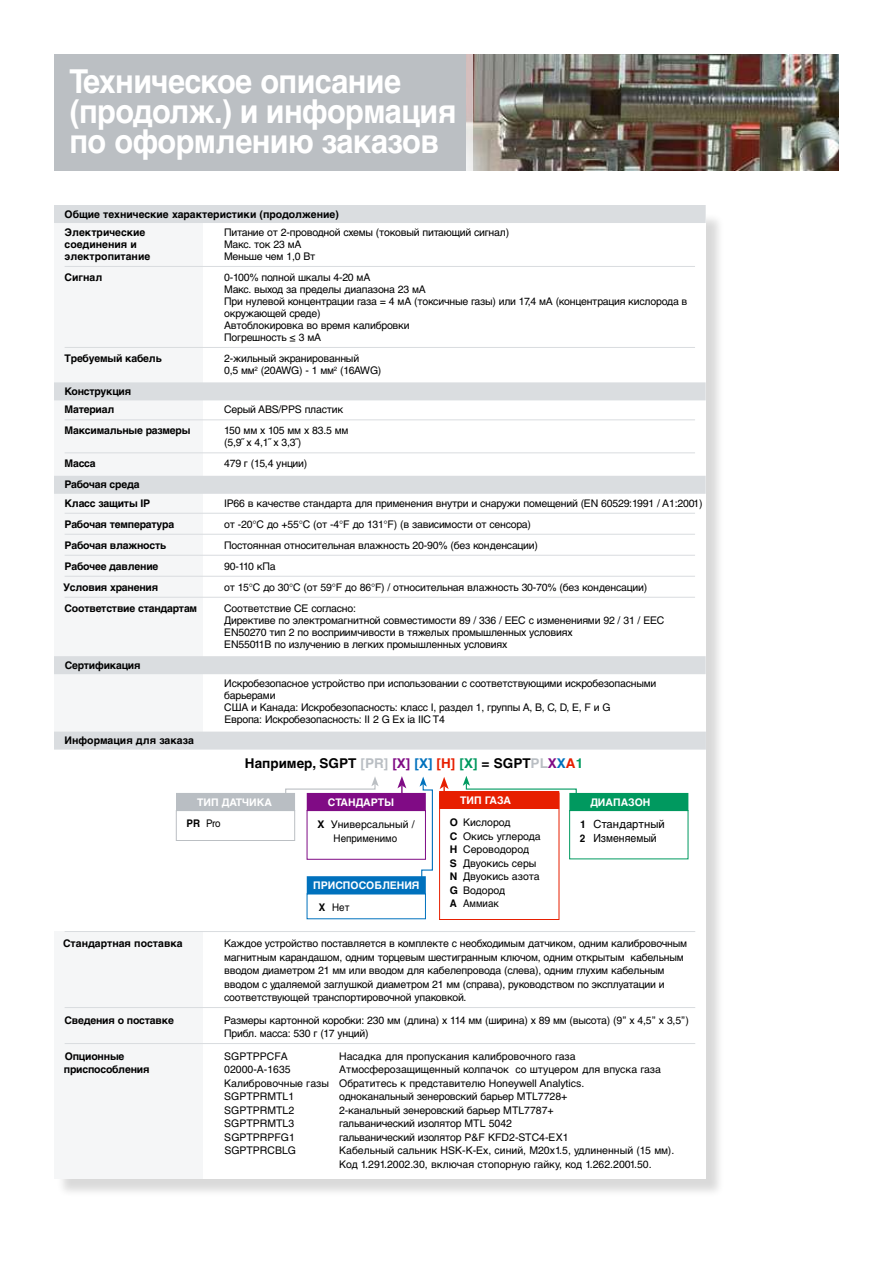
<style>
.page{position:relative;width:893px;height:1263px;background:#fff}
.page>*{position:absolute;margin:0;border:0;box-sizing:border-box;transform-origin:0 0}
.t1{font:700 33px/30px "Helvetica Cyr";letter-spacing:-.02em;color:#fff;scale:.93 1}
.t2{font:700 13.5px "Helvetica Cyr";color:#000}
.t3{font:11.25px/13.5px "Helvetica Cyr Upright";color:#000}
.t4{font:10.5px/12px "Helvetica Cyr Upright";letter-spacing:-.02em;color:#000}
.t5{font:10.5px/13.5px "Helvetica Cyr Upright";color:#000}
.t6{font:700 10.5px/18.3px "Helvetica Cyr";letter-spacing:-.02em;color:#000}
.t7{font:700 10.5px/18.3px "Helvetica Cyr";color:#000}
.t8{font:700 10.5px "Helvetica Cyr";color:#fff}
.t9{font:10.5px "Helvetica Cyr Upright";letter-spacing:-.02em;color:#000;scale:.93 1}
.s1{color:#b9bec3}
.s2{color:#800b85}
.s3{color:#0071bd}
.s4{color:#e71f00}
.s5{color:#00995f}
.s6{font-family:"Helvetica Cyr";font-weight:700}
.s7{color:#fff}
.s8{font-family:"Helvetica Cyr";font-weight:700;font-size:10.5px}
</style>
<div class="page">
<div style="left:54px;top:54px;width:436px;height:117px;background:#bbbfc3"></div>
<div style="left:56px;top:212px;width:668px;height:985px;background:#000;opacity:.15"></div>
<div style="left:54px;top:210px;width:652px;height:969px;background:#fff"></div>
<div style="left:54px;top:931px;width:149px;height:248px;background:#f5f6f7"></div>
<div style="left:54px;top:732px;width:652px;height:18px;background:#dadde0"></div>
<hr style="left:65px;top:931px;width:630px;height:1px;background:#d9dcdf">
<hr style="left:65px;top:1007px;width:630px;height:1px;background:#d9dcdf">
<hr style="left:65px;top:1043px;width:630px;height:1px;background:#d9dcdf">
<svg style="left:397px;top:776px;width:9px;height:17px"></svg>
<div style="left:307px;top:810px;width:119px;height:50px;border:1px solid #7f0c85"></div>
<div style="left:307px;top:793px;width:119px;height:18px;background:#800b85"></div>
<hr style="left:443px;top:786px;width:2px;height:20px;background:#e71f01">
<svg style="left:440px;top:777px;width:9px;height:12px"></svg>
<div style="left:439px;top:792px;width:120px;height:128px;border:1px solid #e71f01"></div>
<div style="left:439px;top:791px;width:120px;height:18px;background:#e71f00"></div>
<div style="left:176px;top:810px;width:119px;height:31px;border:1px solid #bbbfc3"></div>
<div style="left:176px;top:793px;width:119px;height:18px;background:#b9bec3"></div>
<div style="left:307px;top:876px;width:119px;height:18px;background:#0071bd"></div>
<div style="left:569px;top:793px;width:119px;height:18px;background:#00995f"></div>
<svg style="left:463px;top:776px;width:114px;height:20px"></svg>
<svg style="left:285px;top:777px;width:94px;height:20px"></svg>
<svg style="left:420px;top:777px;width:13px;height:102px"></svg>
<div style="left:54px;top:205px;width:652px;height:18px;background:#dadde0"></div>
<hr style="left:65px;top:266px;width:630px;height:1px;background:#d9dcdf">
<hr style="left:65px;top:347px;width:630px;height:1px;background:#d9dcdf">
<div style="left:54px;top:382px;width:652px;height:18px;background:#dadde0"></div>
<hr style="left:65px;top:419px;width:630px;height:1px;background:#d9dcdf">
<hr style="left:65px;top:452px;width:630px;height:1px;background:#d9dcdf">
<div style="left:54px;top:476px;width:652px;height:18px;background:#dadde0"></div>
<hr style="left:65px;top:513px;width:630px;height:1px;background:#d9dcdf">
<hr style="left:65px;top:534px;width:630px;height:1px;background:#d9dcdf">
<hr style="left:65px;top:555px;width:630px;height:1px;background:#d9dcdf">
<hr style="left:65px;top:576px;width:630px;height:1px;background:#d9dcdf">
<hr style="left:65px;top:597px;width:630px;height:1px;background:#d9dcdf">
<div style="left:54px;top:656px;width:652px;height:18px;background:#dadde0"></div>
<img style="left:473px;top:54px;width:366px;height:117px">
<svg style="left:466px;top:54px;width:7px;height:117px"></svg>
<h1 class="t1" style="left:69px;top:67px;width:418px">Техническое описание (продолж.) и информация по оформлению заказов</h1>
<p class="t7" style="left:64px;top:205px;width:276px">Общие технические характеристики (продолжение)<br>Электрические</p>
<p class="t4" style="left:224px;top:226px;width:287px">Питание от 2-проводной схемы (токовый питающий сигнал)</p>
<p class="t7" style="left:65px;top:235px;width:74px">соединения и</p>
<p class="t4" style="left:224px;top:238px;width:79px">Макс. ток 23 мА</p>
<p class="t7" style="left:65px;top:247px;width:87px">электропитание</p>
<p class="t4" style="left:224px;top:250px;width:93px">Меньше чем 1,0 Вт</p>
<p class="t6" style="left:65px;top:268px;width:39px">Сигнал</p>
<p class="t4" style="left:224px;top:271px;width:465px">0-100% полной шкалы 4-20 мА<br>Макс. выход за пределы диапазона 23 мА<br>При нулевой концентрации газа = 4 мА (токсичные газы) или 17,4 мА (концентрация кислорода в окружающей среде)<br>Автоблокировка во время калибровки<br>Погрешность ≤ 3 мА</p>
<p class="t6" style="left:65px;top:349px;width:99px">Требуемый кабель</p>
<p class="t4" style="left:224px;top:352px;width:159px">2-жильный экранированный<br>0,5 мм<sup>2</sup> (20AWG) - 1 мм<sup>2</sup> (16AWG)</p>
<p class="t6" style="left:64px;top:382px;width:68px">Конструкция<br>Материал</p>
<p class="t4" style="left:224px;top:404px;width:121px">Серый ABS/PPS пластик</p>
<p class="t6" style="left:64px;top:422px;width:128px">Максимальные размеры</p>
<p class="t4" style="left:224px;top:425px;width:126px">150 мм x 105 мм x 83.5 мм (5,9˝ x 4,1˝ x 3,3˝)</p>
<p class="t6" style="left:65px;top:455px;width:33px">Масса</p>
<p class="t4" style="left:224px;top:458px;width:85px">479 г (15,4 унции)</p>
<p class="t6" style="left:65px;top:475px;width:87px">Рабочая среда<br>Класс защиты IP</p>
<p class="t4" style="left:224px;top:497px;width:480px">IP66 в качестве стандарта для применения внутри и снаружи помещений (EN 60529:1991 / A1:2001)</p>
<p class="t6" style="left:65px;top:515px;width:111px">Рабочая температура</p>
<p class="t4" style="left:224px;top:518px;width:308px">от -20°C до +55°C (от -4°F до 131°F) (в зависимости от сенсора)</p>
<p class="t6" style="left:65px;top:536px;width:103px">Рабочая влажность</p>
<p class="t4" style="left:224px;top:539px;width:315px">Постоянная относительная влажность 20-90% (без конденсации)</p>
<p class="t6" style="left:65px;top:557px;width:95px">Рабочее давление</p>
<p class="t4" style="left:224px;top:560px;width:53px">90-110 кПа</p>
<p class="t6" style="left:63px;top:578px;width:97px">Условия хранения</p>
<p class="t4" style="left:224px;top:581px;width:424px">от 15°C до 30°C (от 59°F до 86°F) / относительная влажность 30-70% (без конденсации)</p>
<p class="t6" style="left:65px;top:599px;width:134px">Соответствие стандартам</p>
<p class="t4" style="left:224px;top:602px;width:442px">Соответствие СЕ согласно:<br>Директиве по электромагнитной совместимости 89 / 336 / EEC с изменениями 92 / 31 / EEC EN50270 тип 2 по восприимчивости в тяжелых промышленных условиях<br>EN55011B по излучению в легких промышленных условиях</p>
<p class="t6" style="left:65px;top:656px;width:77px">Сертификация</p>
<p class="t4" style="left:224px;top:678px;width:434px">Искробезопасное устройство при использовании с соответствующими искробезопасными барьерами<br>США и Канада: Искробезопасность: класс I, раздел 1, группы A, B, C, D, E, F и G<br>Европа: Искробезопасность: II 2 G Ex ia IIC T4</p>
<p class="t7" style="left:64px;top:731px;width:131px">Информация для заказа</p>
<p class="t2" style="left:245px;top:755px;width:340px">Например, SGPT <span class="s1">[PR]</span> <span class="s2">[X]</span> <span class="s3">[X]</span> <span class="s4">[H]</span> <span class="s5">[X]</span> = SGPT<span class="s1">PL</span><span class="s2">X</span><span class="s3">X</span><span class="s4">A</span><span class="s5">1</span></p>
<p class="t8" style="left:197px;top:796px;width:76px">ТИП ДАТЧИКА</p>
<p class="t9" style="left:187px;top:817px;width:38px"><span class="s6">PR</span> Pro</p>
<p class="t8" style="left:328px;top:796px;width:68px">СТАНДАРТЫ</p>
<p class="t5" style="left:317px;top:818px;width:99px;text-align:center"><span class="s6">X</span> Универсальный /<br>Неприменимо</p>
<p class="t8" style="left:313px;top:879px;width:108px">ПРИСПОСОБЛЕНИЯ</p>
<p class="t9" style="left:319px;top:902px;width:35px"><span class="s6">X</span><span class="s7">Н</span>Нет</p>
<p class="t8" style="left:460px;top:794px;width:52px">ТИП ГАЗА</p>
<p class="t5" style="left:450px;top:816px;width:92px"><span class="s6">O</span> Кислород<br><span class="s6">C</span> Окись углерода<br><span class="s6">H</span> Сероводород<br><span class="s6">S</span> Двуокись серы<br><span class="s6">N</span> Двуокись азота<br><span class="s6">G</span> Водород<br><span class="s6">A</span> Аммиак</p>
<p class="t8" style="left:590px;top:796px;width:62px">ДИАПАЗОН</p>
<p class="t3" style="left:580px;top:817px;width:86px"><span class="s8">1</span> Стандартный<br><span class="s8">2</span> Изменяемый</p>
<p class="t7" style="left:63px;top:934px;width:121px">Стандартная поставка</p>
<p class="t4" style="left:224px;top:937px;width:465px;line-height:13.5px">Каждое устройство поставляется в комплекте с необходимым датчиком, одним калибровочным магнитным карандашом, одним торцевым шестигранным ключом, одним открытым кабельным вводом диаметром 21 мм или вводом для кабелепровода (слева), одним глухим кабельным вводом с удаляемой заглушкой диаметром 21 мм (справа), руководством по эксплуатации и соответствующей транспортировочной упаковкой.</p>
<p class="t6" style="left:65px;top:1011px;width:111px">Сведения о поставке</p>
<p class="t4" style="left:224px;top:1013px;width:466px;line-height:13.5px">Размеры картонной коробки: 230 мм (длина) x 114 мм (ширина) x 89 мм (высота) (9” x 4,5” x 3,5”)<br>Прибл. масса: 530 г (17 унций)</p>
<p class="t6" style="left:65px;top:1047px;width:61px">Опционные</p>
<p class="t5" style="left:224px;top:1049px;width:65px">SGPTPPCFA</p>
<p class="t5" style="left:339px;top:1049px;width:238px">Насадка для пропускания калибровочного газа</p>
<p class="t6" style="left:64px;top:1060px;width:87px">приспособления</p>
<p class="t5" style="left:224px;top:1063px;width:68px">02000-A-1635</p>
<p class="t5" style="left:224px;top:1063px;width:438px;text-indent:115px">Атмосферозащищенный колпачок со штуцером для впуска газа<br>Калибровочные газы Обратитесь к представителю Honeywell Analytics.<br>SGPTPRMTL1</p>
<p class="t4" style="left:339px;top:1090px;width:230px">одноканальный зенеровский барьер MTL7728+</p>
<p class="t5" style="left:224px;top:1103px;width:72px">SGPTPRMTL2</p>
<p class="t4" style="left:339px;top:1104px;width:216px">2-канальный зенеровский барьер MTL7787+</p>
<p class="t5" style="left:224px;top:1117px;width:72px">SGPTPRMTL3</p>
<p class="t4" style="left:339px;top:1117px;width:174px">гальванический изолятор MTL 5042</p>
<p class="t5" style="left:224px;top:1130px;width:72px">SGPTPRPFG1</p>
<p class="t4" style="left:339px;top:1131px;width:231px">гальванический изолятор P&amp;F KFD2-STC4-EX1</p>
<p class="t5" style="left:224px;top:1144px;width:73px">SGPTPRCBLG</p>
<p class="t5" style="left:339px;top:1144px;width:337px">Кабельный сальник HSK-K-Ex, синий, M20x1.5, удлиненный (15 мм).<br>Код 1.291.2002.30, включая стопорную гайку, код 1.262.2001.50.</p>
</div>
